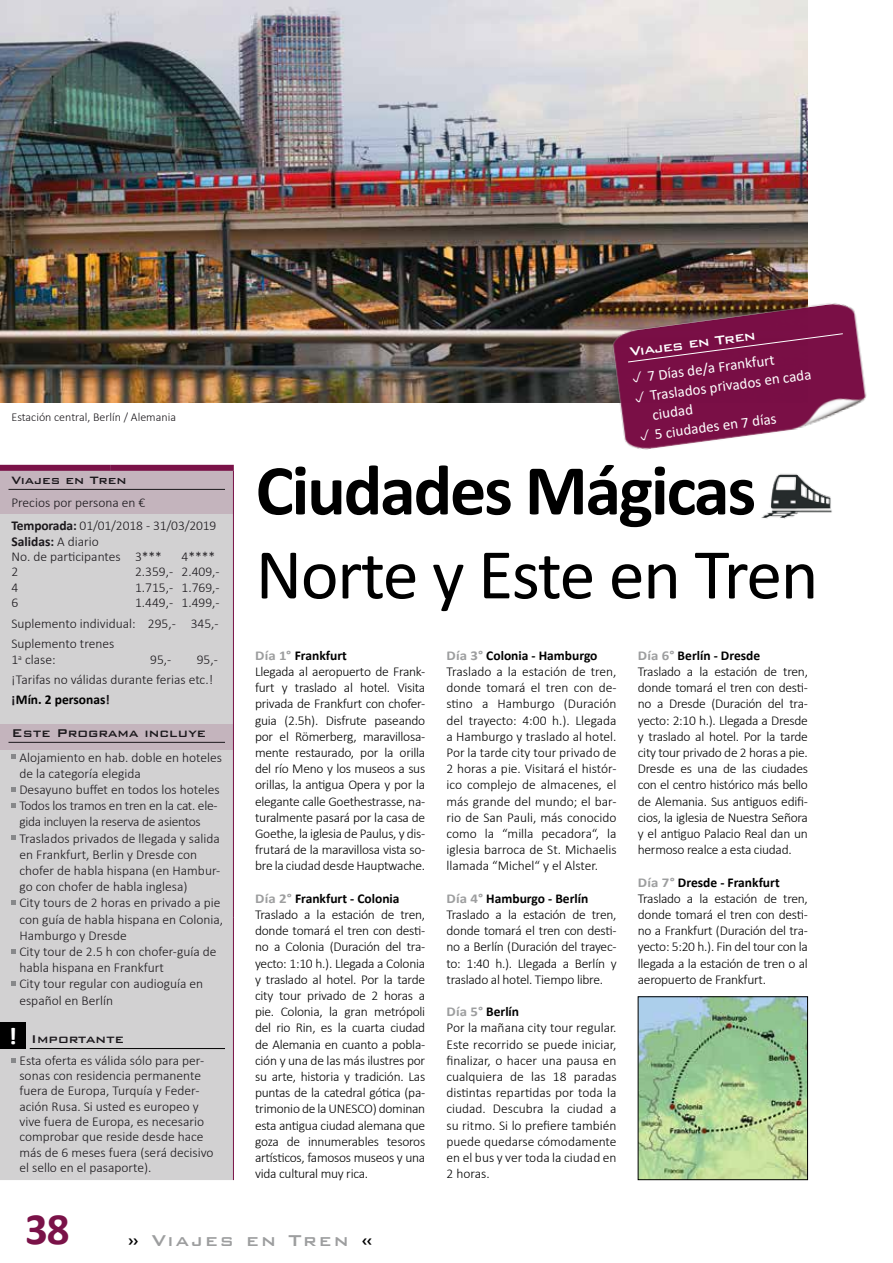
<style>
.page{position:relative;width:893px;height:1263px;background:#fff}
.page>*{position:absolute;margin:0;border:0;box-sizing:border-box;transform-origin:0 0}
.t1{font:72px "Calibri";letter-spacing:-.03em;color:#000}
.t2{font:700 72px "Calibri";letter-spacing:-.03em;color:#000}
.t3{font:700 45px "Calibri";color:#7a1248}
.t4{font:500 21px "Bank Gothic BT";letter-spacing:.1em;color:#9d9e9f}
.t5{font:500 16.5px "Bank Gothic BT";color:#fff}
.t6{font:15px/19.5px "Calibri";color:#fff}
.t7{font:500 15px "Bank Gothic BT";color:#1b181c}
.t8{font:500 14.25px "Bank Gothic BT";color:#1b181c}
.t9{font:300 13.5px/16.2px "Calibri";letter-spacing:-.02em;color:#000}
.t10{font:300 13.5px/16.2px "Calibri";color:#1b181c}
.t11{font:300 13.5px/16.2px "Calibri";color:#000}
.t12{font:300 12px "Calibri";color:#1b181c}
.s1{font-weight:700}
.s2{font-weight:700;color:#000}
.s3{font-family:"Calibri";font-weight:700;font-size:24px;color:#fff}
.s4{font-weight:700;color:#9d9e9f}
.s5{color:#000}
</style>
<div class="page">
<img style="left:0;top:0;width:808px;height:403px">
<div style="left:0;top:513px;width:233px;height:667px;background:#d2d1d2"></div>
<div style="left:0;top:465px;width:110px;height:6px;background:#7a1248"></div>
<div style="left:110px;top:465px;width:124px;height:6px;background:#7a1248"></div>
<hr style="left:233px;top:471px;width:1px;height:447px;background:#7a1248">
<hr style="left:233px;top:918px;width:1px;height:262px;background:#7a1248">
<div style="left:0;top:724px;width:233px;height:26px;background:#c4b4bd"></div>
<img style="left:583px;top:290px;width:284px;height:160px">
<div style="left:627px;top:333px;width:217px;height:30px;background:#790e45"></div>
<img style="left:640px;top:998px;width:166px;height:180px">
<div style="left:638px;top:996px;width:170px;height:184px;border:1px solid #000"></div>
<img style="left:761px;top:474px;width:71px;height:45px">
<div style="left:0;top:470px;width:234px;height:43px;background:#c4b4bd"></div>
<hr style="left:9px;top:489px;width:216px;height:1px;background:#1b181c">
<hr style="left:9px;top:742px;width:216px;height:1px;background:#1b181c">
<hr style="left:30px;top:1048px;width:195px;height:1px;background:#000">
<svg style="left:11px;top:754px;width:5px;height:5px"></svg>
<svg style="left:11px;top:787px;width:5px;height:5px"></svg>
<svg style="left:11px;top:803px;width:5px;height:5px"></svg>
<svg style="left:11px;top:835px;width:5px;height:5px"></svg>
<svg style="left:11px;top:900px;width:5px;height:5px"></svg>
<svg style="left:11px;top:949px;width:5px;height:5px"></svg>
<svg style="left:11px;top:981px;width:5px;height:5px"></svg>
<div style="left:0;top:1022px;width:26px;height:26px;background:#000"></div>
<svg style="left:11px;top:1057px;width:5px;height:5px"></svg>
<svg style="left:632px;top:371px;width:11px;height:12px"></svg>
<svg style="left:635px;top:391px;width:10px;height:11px"></svg>
<svg style="left:640px;top:429px;width:10px;height:12px"></svg>
<p class="t12" style="left:11px;top:410px;width:166px">Estación central, Berlín / Alemania</p>
<p class="t8" style="left:11px;top:472px;width:117px">Viajes en Tren</p>
<p class="t10" style="left:11px;top:493px;width:206px;line-height:22.2px">Precios por persona en €<br><span class="s1">Temporada:</span> 01/01/2018 - 31/03/2019</p>
<p class="t10" style="left:11px;top:535px;width:152px;line-height:15.3px"><span class="s1">Salidas:</span> A diario<br>No. de participantes 3***</p>
<p class="t10" style="left:181px;top:549px;width:35px">4****</p>
<p class="t10" style="left:11px;top:565px;width:8px">2</p>
<p class="t10" style="left:135px;top:565px;width:86px">2.359,- 2.409,-</p>
<p class="t10" style="left:11px;top:580px;width:8px">4</p>
<p class="t10" style="left:135px;top:580px;width:86px">1.715,- 1.769,-</p>
<p class="t10" style="left:11px;top:595px;width:8px">6</p>
<p class="t10" style="left:11px;top:593px;width:210px;line-height:21px;text-align:right">1.449,- 1.499,-<br>Suplemento individual: 295,- 345,-</p>
<p class="t10" style="left:11px;top:636px;width:104px;line-height:16.8px">Suplemento trenes<br>1<sup>a</sup> clase:</p>
<p class="t10" style="left:11px;top:651px;width:208px;line-height:20px;text-indent:185px">95,- ¡Tarifas no válidas durante ferias etc.! <span class="s1">¡</span><span class="s2">Mín. 2 personas</span><span class="s1">!</span></p>
<p class="t7" style="left:11px;top:725px;width:196px">Este Programa incluye</p>
<p class="t10" style="left:19px;top:750px;width:205px">Alojamiento en hab. doble en hoteles de la categoría elegida<br>Desayuno buffet en todos los hoteles<br>Todos los tramos en tren en la cat. ele&shy;gida incluyen la reserva de asientos<br>Traslados privados de llegada y salida en Frankfurt, Berlin y Dresde con chofer de habla hispana (en Hambur&shy;go con chofer de habla inglesa)<br>City tours de 2 horas en privado a pie con guía de habla hispana en Colonia,<br>Hamburgo y Dresde<br>City tour de 2.5 h con chofer-guía de habla hispana en Frankfurt<br>City tour regular con audioguía en español en Berlín</p>
<p class="t7" style="left:8px;top:1031px;width:117px"><span class="s3">!</span> Importante</p>
<p class="t10" style="left:19px;top:1054px;width:196px;line-height:15.3px">Esta oferta es válida sólo para per&shy;sonas con residencia permanente fuera de Europa, Turquía y Feder&shy;ación Rusa. Si usted es europeo y vive fuera de Europa, es necesario comprobar que reside desde hace más de 6 meses fuera (será decisivo el sello en el pasaporte).</p>
<p class="t10" style="left:150px;top:653px;width:23px">95,-</p>
<p class="t5" style="left:629px;top:343px;width:128px;rotate:-8deg">Viajes en Tren</p>
<p class="t6" style="left:646px;top:368px;width:165px;rotate:-8deg">7 Días de/a Frankfurt<br>Traslados privados en cada ciudad<br>5 ciudades en 7 días</p>
<h1 class="t2" style="left:256px;top:439px;width:502px">Ciudades Mágicas</h1>
<h1 class="t1" style="left:256px;top:524px;width:564px">Norte y Este en Tren</h1>
<p class="t9" style="left:255px;top:648px;width:172px"><span class="s4">Día 1°</span> <span class="s1">Frankfurt<br></span>Llegada al aeropuerto de Frank&shy;furt y traslado al hotel. Visita privada de Frankfurt con chofer&shy;guia (2.5h). Disfrute paseando por el Römerberg, maravillosa&shy;mente restaurado, por la orilla del río Meno y los museos a sus orillas, la antigua Opera y por la elegante calle Goethestrasse, na&shy;turalmente pasará por la casa de<br>Goethe, la iglesia de Paulus, y dis&shy;frutará de la maravillosa vista so&shy;bre la ciudad desde Hauptwache.</p>
<p class="t9" style="left:255px;top:891px;width:172px"><span class="s4">Día 2°</span> <span class="s1">Frankfurt - Colonia<br></span>Traslado a la estación de tren, donde tomará el tren con desti&shy;no a Colonia (Duración del tra&shy;yecto: 1:10 h.). Llegada a Colonia y traslado al hotel. Por la tarde city tour privado de 2 horas a pie. Colonia, la gran metrópoli del rio Rin, es la cuarta ciudad de Alemania en cuanto a pobla&shy;ción y una de las más ilustres por su arte, historia y tradición. Las puntas de la catedral gótica (pa&shy;trimonio de la UNESCO) dominan esta antigua ciudad alemana que goza de innumerables tesoros artísticos, famosos museos y una vida cultural muy rica.</p>
<p class="t11" style="left:446px;top:648px;width:172px"><span class="s4">Día 3°</span> <span class="s1">Colonia - Hamburgo<br></span>Traslado a la estación de tren, donde tomará el tren con de&shy;stino a Hamburgo (Duración del trayecto: 4:00 h.). Llegada a Hamburgo y traslado al hotel.<br>Por la tarde city tour privado de<br>2 horas a pie. Visitará el histór&shy;ico complejo de almacenes, el más grande del mundo; el bar&shy;rio de San Pauli, más conocido como la “milla pecadora“, la iglesia barroca de St. Michaelis llamada “Michel“ y el Alster.</p>
<p class="t9" style="left:446px;top:891px;width:172px"><span class="s4">Día 4°</span> <span class="s1">Hamburgo - Berlín<br></span>Traslado a la estación de tren, donde tomará el tren con desti&shy;no a Berlín (Duración del trayec&shy;to: 1:40 h.). Llegada a Berlín y traslado al hotel. Tiempo libre.</p>
<p class="t11" style="left:446px;top:1004px;width:172px"><span class="s4">Día 5°</span> <span class="s1">Berlín<br></span>Por la mañana city tour regular.<br>Este recorrido se puede iniciar, finalizar, o hacer una pausa en cualquiera de las 18 paradas distintas repartidas por toda la ciudad. Descubra la ciudad a su ritmo. Si lo prefiere también puede quedarse cómodamente en el bus y ver toda la ciudad en<br>2 horas.</p>
<p class="t9" style="left:638px;top:648px;width:172px"><span class="s4">Día 6°</span> <span class="s1">Berlín - Dresde<br></span>Traslado a la estación de tren, donde tomará el tren con desti&shy;no a Dresde (Duración del tra&shy;yecto: 2:10 h. ). Llegada a Dresde y traslado al hotel. Por la tarde city tour privado de 2 horas a pie.<br>Dresde es una de las ciudades con el centro histórico más bello de Alemania. Sus antiguos edifi&shy;cios, la iglesia de Nuestra Señora y el antiguo Palacio Real dan un hermoso realce a esta ciudad.</p>
<p class="t9" style="left:638px;top:875px;width:172px"><span class="s4">Día 7°</span> <span class="s1">Dresde - Frankfurt<br></span>Traslado a la estación de tren, donde tomará el tren con desti&shy;no a Frankfurt (Duración del tra&shy;yecto: 5:20 h.). Fin del tour con la llegada a la estación de tren o al aeropuerto de Frankfurt.</p>
<h2 class="t3" style="left:25px;top:1197px;width:46px">38</h2>
<h3 class="t4" style="left:128px;top:1229px;width:247px"><span class="s5">»</span> Viajes en Tren <span class="s5">«</span></h3>
</div>
